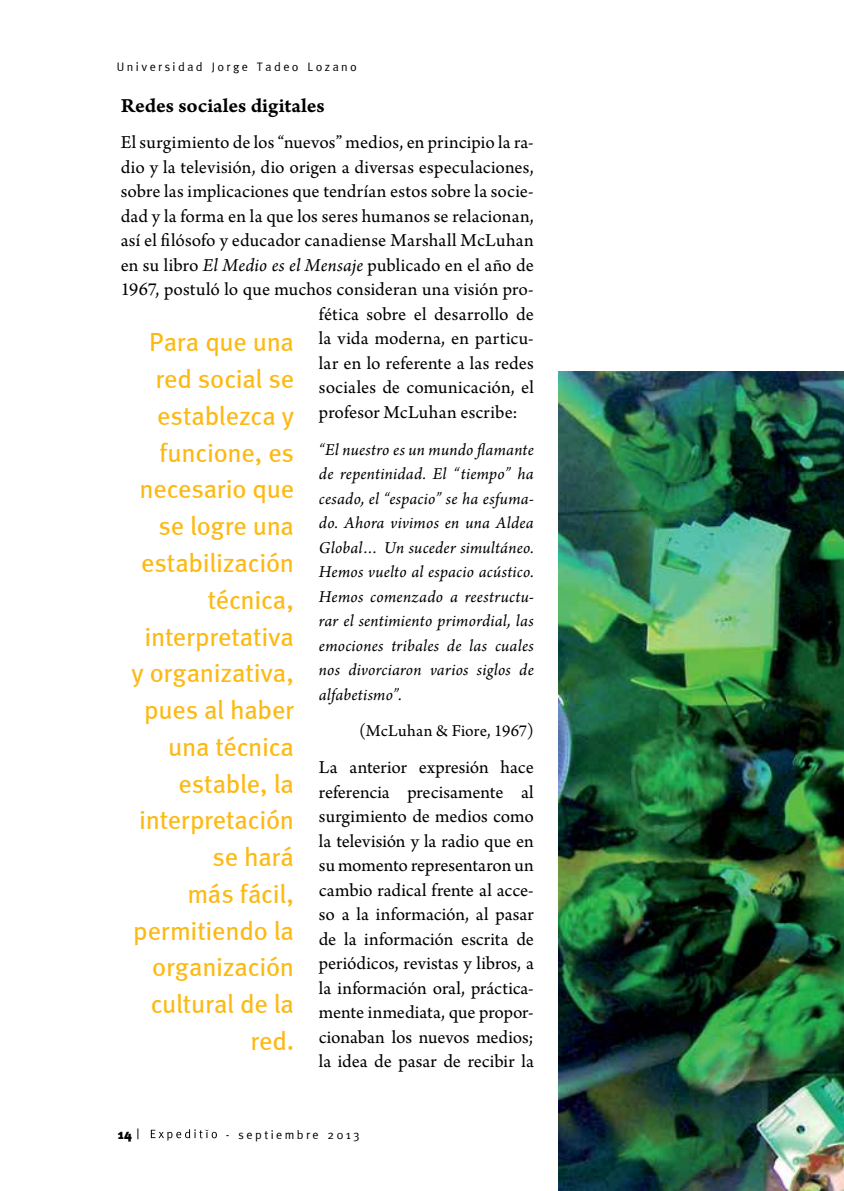
<style>
.page{position:relative;width:844px;height:1191px;background:#fff}
.page>*{position:absolute;margin:0;border:0;box-sizing:border-box;transform-origin:0 0}
.t1{font:26.25px/36.8px "Meta";letter-spacing:-.01em;color:#fdb913;text-align:right}
.t2{font:21px "Arno Pro Smbd Caption";color:#000}
.t3{font:19.25px/24.5px "Arno Pro";letter-spacing:.01em;color:#000;text-align:justify}
.t4{font:19.25px "Arno Pro";letter-spacing:.03em;color:#000}
.t5{font:italic 17.5px/24.5px "Arno Pro";letter-spacing:.01em;color:#000;text-align:justify}
.t6{font:17.5px "Arno Pro";letter-spacing:.015em;color:#000}
.t7{font:900 14px "Meta";color:#000}
.t8{font:12.25px "Meta Normal";letter-spacing:.2em;color:#000}
.s1{font-style:italic}
.s2{font-family:"Meta Normal";font-weight:400}
</style>
<div class="page">
<svg style="left:151px;top:1129px;width:66px;height:11px"></svg>
<img style="left:558px;top:372px;width:285px;height:819px">
<p class="t8" style="left:117px;top:60px;width:241px">Universidad Jorge Tadeo Lozano</p>
<p class="t2" style="left:121px;top:93px;width:205px">Redes sociales digitales</p>
<p class="t3" style="left:121px;top:131px;width:414px">El surgimiento de los “nuevos” medios, en principio la ra-</p>
<p class="t3" style="left:121px;top:156px;width:414px">dio y la televisión, dio origen a diversas especulaciones,</p>
<p class="t3" style="left:121px;top:180px;width:414px">sobre las implicaciones que tendrían estos sobre la socie-</p>
<p class="t3" style="left:121px;top:205px;width:414px">dad y la forma en la que los seres humanos se relacionan,</p>
<p class="t3" style="left:121px;top:229px;width:414px">así el filósofo y educador canadiense Marshall McLuhan</p>
<p class="t3" style="left:121px;top:254px;width:414px">en su libro <span class="s1">El Medio es el Mensaje</span> publicado en el año de</p>
<p class="t3" style="left:121px;top:278px;width:414px">1967, postuló lo que muchos consideran una visión pro-</p>
<p class="t3" style="left:319px;top:303px;width:216px">fética sobre el desarrollo de</p>
<p class="t4" style="left:319px;top:327px;width:216px">la vida moderna, en particu-</p>
<p class="t3" style="left:319px;top:352px;width:216px">lar en lo referente a las redes</p>
<p class="t3" style="left:319px;top:376px;width:216px">sociales de comunicación, el</p>
<p class="t3" style="left:319px;top:401px;width:200px">profesor McLuhan escribe:</p>
<p class="t5" style="left:319px;top:438px;width:216px">“El nuestro es un mundo flamante de repentinidad. El “tiempo” ha cesado, el “espacio” se ha esfuma&shy;do. Ahora vivimos en una Aldea Global… Un suceder simultáneo.<br>Hemos vuelto al espacio acústico.<br>Hemos comenzado a reestructu&shy;rar el sentimiento primordial, las emociones tribales de las cuales nos divorciaron varios siglos de alfabetismo”.</p>
<p class="t6" style="left:359px;top:721px;width:176px">(McLuhan &amp; Fiore, 1967)</p>
<p class="t3" style="left:319px;top:756px;width:216px">La anterior expresión hace referencia precisamente al surgimiento de medios como la televisión y la radio que en su momento representaron un cambio radical frente al acce&shy;so a la información, al pasar de la información escrita de periódicos, revistas y libros, a la información oral, práctica&shy;mente inmediata, que propor&shy;cionaban los nuevos medios; la idea de pasar de recibir la</p>
<p class="t1" style="left:131px;top:323px;width:164px">Para que una red social se establezca y funcione, es necesario que se logre una estabilización técnica, interpretativa y organizativa, pues al haber una técnica estable, la interpretación se hará<br>más fácil, permitiendo la organización cultural de la red.</p>
<p class="t7" style="left:118px;top:1125px;width:23px">14 <span class="s2">|</span></p>
<p class="t8" style="left:226px;top:1127px;width:135px">- septiembre 2013</p>
</div>
